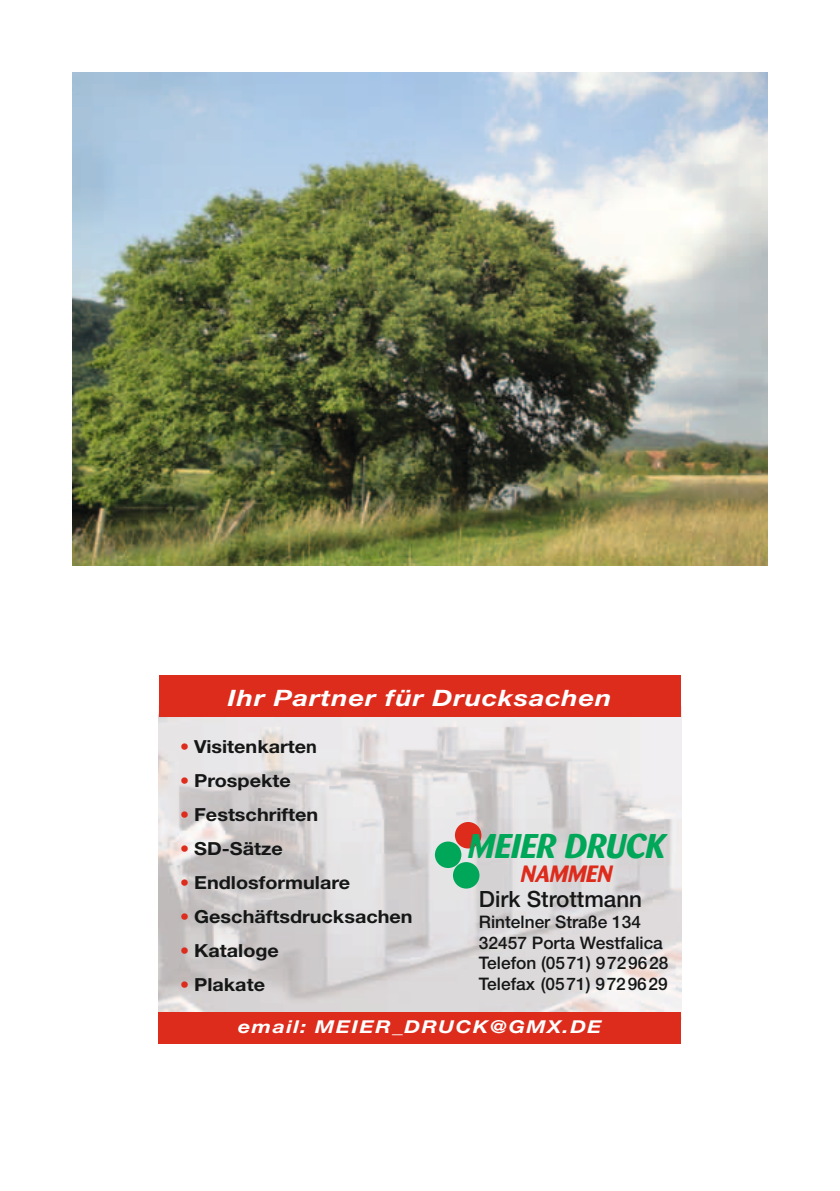
<style>
.page{position:relative;width:840px;height:1191px;background:#fff}
.page>*{position:absolute;margin:0;border:0;box-sizing:border-box;transform-origin:0 0}
.t1{font:italic 700 34px "Barmeno";color:#00a759}
.t2{font:italic 700 23.4px "Barmeno";color:#dd2b1c}
.t3{font:italic 700 22.6px "Helvetica Neue";letter-spacing:.03em;color:#fff;scale:1.2 1}
.t4{font:500 22.4px "Helvetica Neue";color:#151616}
.t5{font:700 18px "Helvetica Neue";color:#151616;scale:1.1 1}
.t6{font:italic 700 17.8px "Helvetica Neue";letter-spacing:.07em;color:#fff;scale:1.2 1}
.t7{font:500 17.2px/20.8px "Helvetica Neue";color:#151616}
.s1{color:#dd2b1c}
</style>
<div class="page">
<img style="left:72px;top:72px;width:695px;height:493px">
<img style="left:159px;top:716px;width:521px;height:295px">
<div style="left:159px;top:675px;width:521px;height:41px;background:#dd2b1c"></div>
<div style="left:159px;top:1011px;width:521px;height:32px;background:#dd2b1c"></div>
<div style="left:454px;top:822px;width:27px;height:26px;background:#dd2b1c;border-radius:50%"></div>
<div style="left:434px;top:841px;width:27px;height:27px;background:#00a759;border-radius:50%"></div>
<div style="left:452px;top:862px;width:27px;height:26px;background:#00a759;border-radius:50%"></div>
<p class="t3" style="left:228px;top:684px;width:321px">Ihr Partner für Drucksachen</p>
<p class="t5" style="left:180px;top:735px;width:126px"><span class="s1">•</span> Visitenkarten</p>
<p class="t5" style="left:180px;top:769px;width:102px"><span class="s1">•</span> Prospekte</p>
<p class="t5" style="left:180px;top:803px;width:127px"><span class="s1">•</span> Festschriften</p>
<p class="t5" style="left:180px;top:837px;width:95px"><span class="s1">•</span> SD-Sätze</p>
<p class="t5" style="left:180px;top:871px;width:156px"><span class="s1">•</span> Endlosformulare</p>
<p class="t5" style="left:180px;top:905px;width:213px"><span class="s1">•</span> Geschäftsdrucksachen</p>
<p class="t5" style="left:180px;top:939px;width:91px"><span class="s1">•</span> Kataloge</p>
<p class="t5" style="left:180px;top:973px;width:79px"><span class="s1">•</span> Plakate</p>
<h1 class="t1" style="left:468px;top:824px;width:198px">MEIER DRUCK</h1>
<p class="t2" style="left:520px;top:858px;width:93px">NAMMEN</p>
<p class="t4" style="left:478px;top:885px;width:165px">Dirk Strottmann</p>
<p class="t7" style="left:478px;top:911px;width:191px">Rintelner Straße 134<br>32457 Porta Westfalica<br>Telefon (0571) 9729628<br>Telefax (0571) 9729629</p>
<p class="t6" style="left:238px;top:1015px;width:304px">email: MEIER_DRUCK@GMX.DE</p>
</div>
